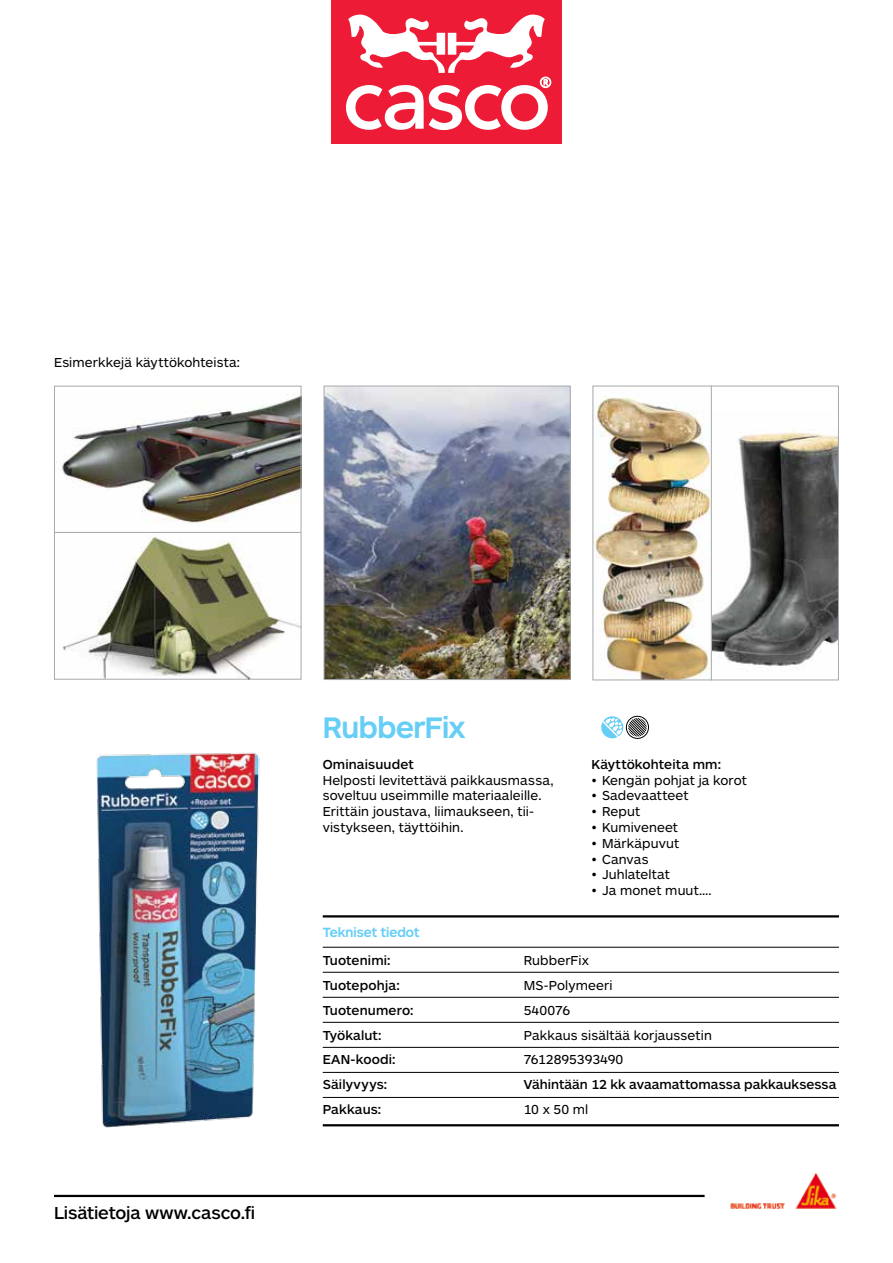
<style>
.page{position:relative;width:893px;height:1263px;background:#fff}
.page>*{position:absolute;margin:0;border:0;box-sizing:border-box;transform-origin:0 0}
.t1{font:30px "ARS Maquette Casco";letter-spacing:-.01em;color:#67cef5}
.t2{font:500 18px "ARS Maquette";letter-spacing:-.01em;color:#000}
.t3{font:13.5px/15.8px "ARS Maquette";letter-spacing:.01em;color:#000}
.t4{font:500 13.5px "ARS Maquette";letter-spacing:.01em;color:#000}
.t5{font:13.5px "ARS Maquette Casco";color:#66cef6}
</style>
<div class="page">
<hr style="left:323px;top:915px;width:516px;height:2px;background:#000">
<hr style="left:323px;top:1124px;width:516px;height:2px;background:#000">
<hr style="left:323px;top:947px;width:516px;height:1px;background:#000">
<hr style="left:323px;top:972px;width:516px;height:1px;background:#000">
<hr style="left:323px;top:997px;width:516px;height:1px;background:#000">
<hr style="left:323px;top:1022px;width:516px;height:1px;background:#000">
<hr style="left:323px;top:1047px;width:516px;height:1px;background:#000">
<hr style="left:323px;top:1072px;width:516px;height:1px;background:#000">
<hr style="left:323px;top:1097px;width:516px;height:1px;background:#000">
<img style="left:730px;top:1173px;width:107px;height:36px">
<hr style="left:54px;top:1195px;width:651px;height:2px;background:#000">
<div style="left:331px;top:0;width:231px;height:143px;background:#ed1b35"></div>
<svg style="left:346px;top:14px;width:205px;height:116px"></svg>
<img style="left:96px;top:752px;width:164px;height:376px">
<img style="left:62px;top:396px;width:237px;height:282px">
<div style="left:54px;top:386px;width:247px;height:147px;border:1px solid #a7a9ac"></div>
<div style="left:54px;top:532px;width:247px;height:148px;border:1px solid #a7a9ac"></div>
<img style="left:713px;top:429px;width:124px;height:237px">
<div style="left:711px;top:386px;width:128px;height:294px;border:1px solid #a7a9ac"></div>
<img style="left:594px;top:396px;width:116px;height:282px">
<div style="left:592px;top:386px;width:120px;height:294px;border:1px solid #a7a9ac"></div>
<svg style="left:601px;top:716px;width:23px;height:23px"></svg>
<div style="left:626px;top:716px;width:22px;height:22px;background:#6c6c6c;border-radius:50%"></div>
<div style="left:626px;top:716px;width:23px;height:23px;border:1px solid #000;border-radius:50%"></div>
<svg style="left:602px;top:718px;width:46px;height:20px"></svg>
<img style="left:326px;top:388px;width:243px;height:290px">
<div style="left:324px;top:386px;width:247px;height:294px;border:1px solid #a7a9ac"></div>
<p class="t3" style="left:54px;top:355px;width:188px">Esimerkkejä käyttökohteista:</p>
<h2 class="t2" style="left:54px;top:1203px;width:203px">Lisätietoja www.casco.fi</h2>
<h1 class="t1" style="left:323px;top:713px;width:144px">RubberFix</h1>
<p class="t4" style="left:323px;top:757px;width:93px">Ominaisuudet</p>
<p class="t3" style="left:323px;top:772px;width:232px">Helposti levitettävä paikkausmassa, soveltuu useimmille materiaaleille.<br>Erittäin joustava, liimaukseen, tii&shy;vistykseen, täyttöihin.</p>
<p class="t4" style="left:591px;top:757px;width:131px">Käyttökohteita mm:</p>
<p class="t3" style="left:591px;top:772px;width:157px">• Kengän pohjat ja korot</p>
<p class="t3" style="left:591px;top:788px;width:99px">• Sadevaatteet</p>
<p class="t3" style="left:591px;top:804px;width:50px">• Reput</p>
<p class="t3" style="left:591px;top:820px;width:88px">• Kumiveneet</p>
<p class="t3" style="left:591px;top:835px;width:89px">• Märkäpuvut</p>
<p class="t3" style="left:591px;top:851px;width:59px">• Canvas</p>
<p class="t3" style="left:591px;top:867px;width:80px">• Juhlateltat</p>
<p class="t3" style="left:591px;top:883px;width:122px">• Ja monet muut….</p>
<p class="t5" style="left:323px;top:925px;width:98px">Tekniset tiedot</p>
<p class="t4" style="left:323px;top:954px;width:69px">Tuotenimi:</p>
<p class="t3" style="left:524px;top:953px;width:67px">RubberFix</p>
<p class="t4" style="left:323px;top:978px;width:79px">Tuotepohja:</p>
<p class="t3" style="left:524px;top:978px;width:90px">MS-Polymeeri</p>
<p class="t4" style="left:323px;top:1003px;width:92px">Tuotenumero:</p>
<p class="t3" style="left:524px;top:1002px;width:48px">540076</p>
<p class="t4" style="left:323px;top:1028px;width:60px">Työkalut:</p>
<p class="t3" style="left:524px;top:1027px;width:190px">Pakkaus sisältää korjaussetin</p>
<p class="t4" style="left:323px;top:1053px;width:74px">EAN-koodi:</p>
<p class="t3" style="left:524px;top:1052px;width:101px">7612895393490</p>
<p class="t4" style="left:323px;top:1077px;width:66px">Säilyvyys:</p>
<p class="t4" style="left:524px;top:1077px;width:314px">Vähintään 12 kk avaamattomassa pakkauksessa</p>
<p class="t4" style="left:323px;top:1102px;width:60px">Pakkaus:</p>
<p class="t3" style="left:524px;top:1101px;width:66px">10 x 50 ml</p>
</div>
